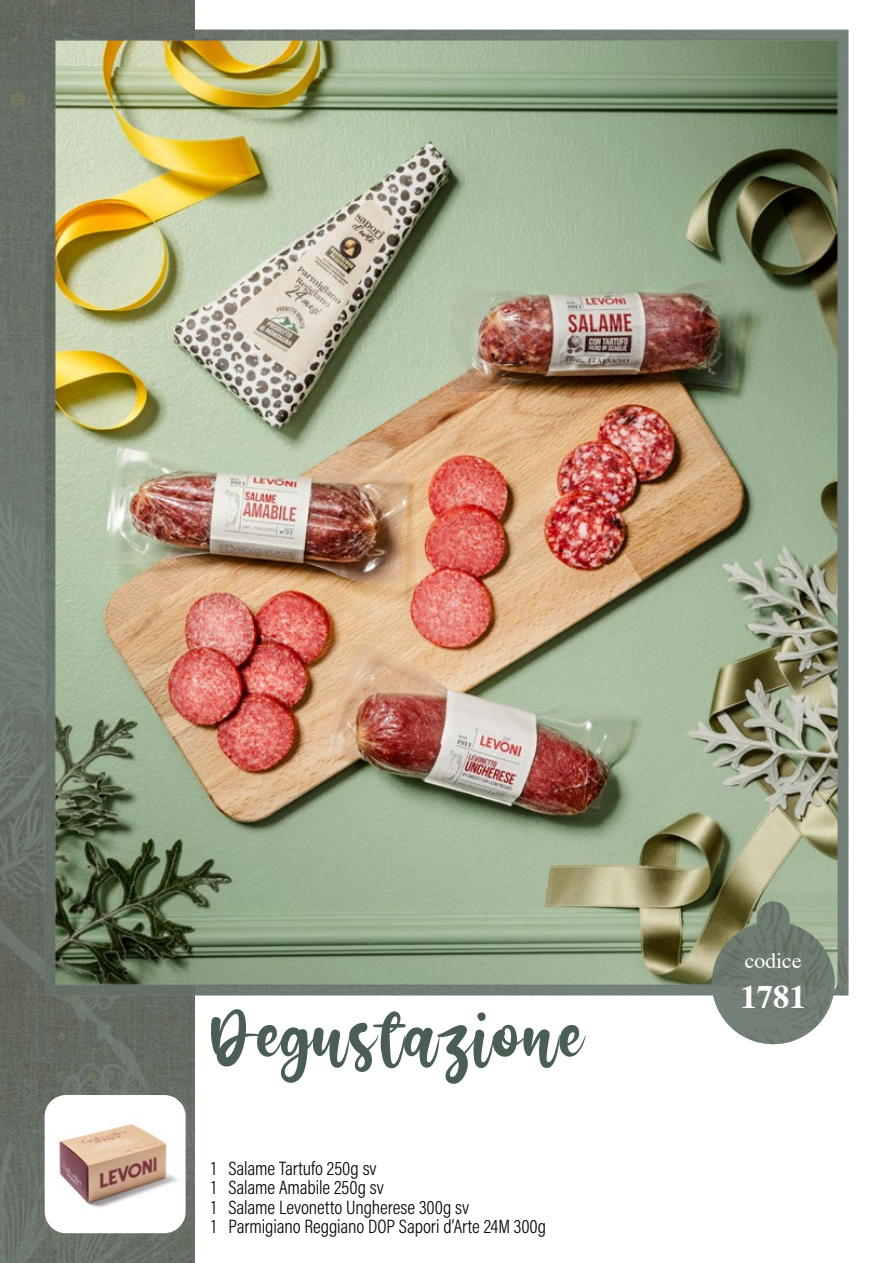
<style>
.page{position:relative;width:893px;height:1263px;background:#fff}
.page>*{position:absolute;margin:0;border:0;box-sizing:border-box;transform-origin:0 0}
.t1{font:63px "Winter Christmas";letter-spacing:.02em;color:#4a5e54}
.t2{font:700 32.7px "Times";color:#fff}
.t3{font:21.75px "Times";color:#fff}
.t4{font:19.5px/19.5px "Acumin Variable Concept";letter-spacing:-.005em;color:#000}
</style>
<div class="page">
<svg style="left:0;top:0;width:194px;height:1263px;background:#697067"></svg>
<div style="left:45px;top:1095px;width:141px;height:138px;background:#fff;border-radius:21px"></div>
<img style="left:59px;top:1124px;width:119px;height:83px">
<img style="left:45px;top:30px;width:803px;height:1014px">
<h1 class="t1" style="left:211px;top:994px;width:373px">Degustazione</h1>
<p class="t4" style="left:211px;top:1157px;width:336px">1 Salame Tartufo 250g sv<br>1 Salame Amabile 250g sv<br>1 Salame Levonetto Ungherese 300g sv<br>1 Parmigiano Reggiano DOP Sapori d’Arte 24M 300g</p>
<p class="t3" style="left:745px;top:941px;width:58px">codice</p>
<h2 class="t2" style="left:740px;top:965px;width:67px">1781</h2>
</div>
